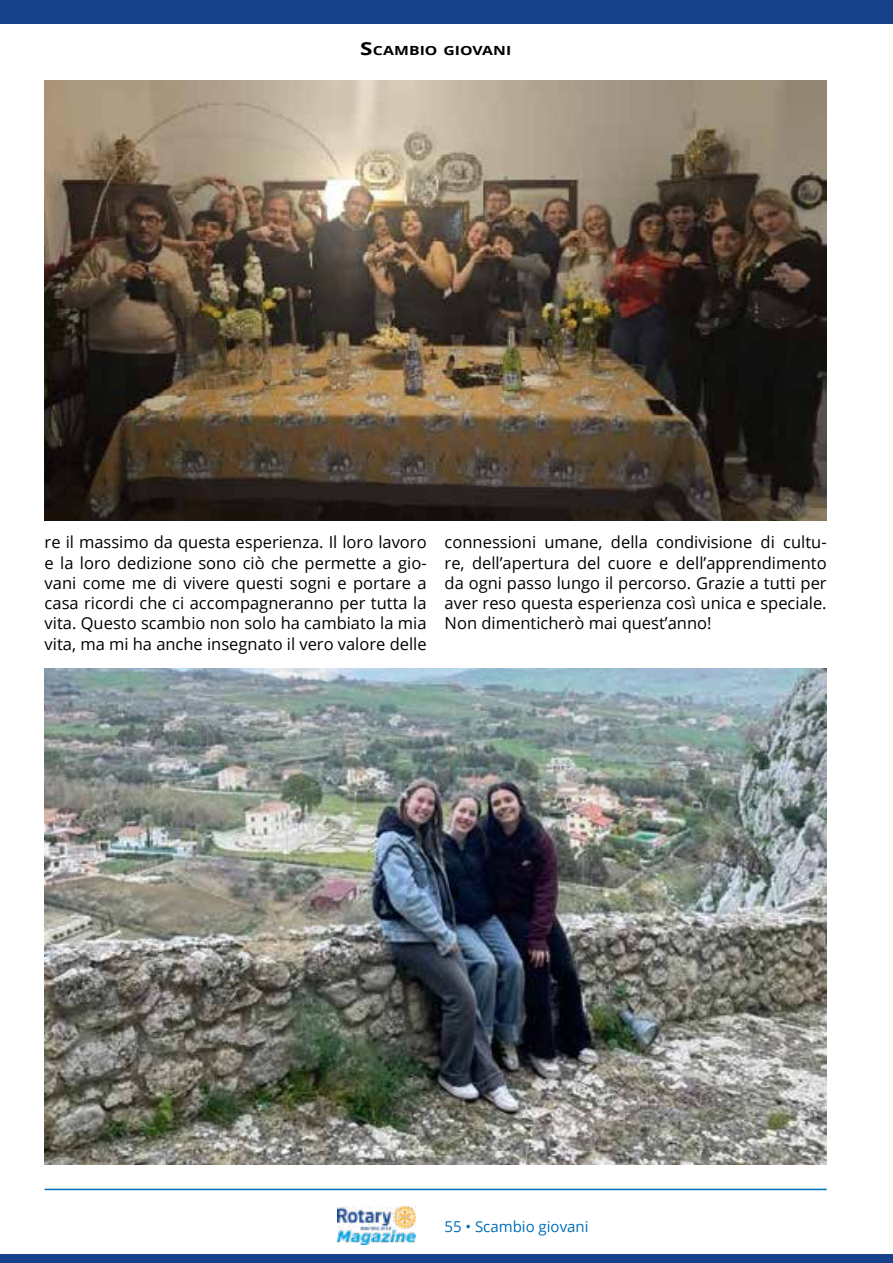
<style>
.page{position:relative;width:893px;height:1263px;background:#fff}
.page>*{position:absolute;margin:0;border:0;box-sizing:border-box;transform-origin:0 0}
.t1{font:16.5px/20.2px "Open Sans";color:#000;text-align:justify}
.t2{font:15px "Open Sans";color:#006db8}
.t3{font:700 12.6px "Open Sans";color:#000;scale:1.25 1}
.s1{font-size:18px}
</style>
<div class="page">
<img style="left:337px;top:1206px;width:79px;height:39px">
<hr style="left:45px;top:1189px;width:782px;height:1px;background:#006db8">
<div style="left:0;top:0;width:893px;height:23px;background:#17418a"></div>
<div style="left:0;top:1254px;width:893px;height:9px;background:#17418a"></div>
<img style="left:45px;top:80px;width:782px;height:441px">
<img style="left:45px;top:668px;width:782px;height:496px">
<p class="t3" style="left:360px;top:42px;width:122px"><span class="s1">S</span>CAMBIO GIOVANI</p>
<p class="t1" style="left:45px;top:532px;width:383px">re il massimo da questa esperienza. Il loro lavoro e la loro dedizione sono ciò che permette a gio&shy;vani come me di vivere questi sogni e portare a casa ricordi che ci accompagneranno per tutta la vita. Questo scambio non solo ha cambiato la mia vita, ma mi ha anche insegnato il vero valore delle</p>
<p class="t1" style="left:445px;top:532px;width:383px">connessioni umane, della condivisione di cultu&shy;re, dell’apertura del cuore e dell’apprendimento da ogni passo lungo il percorso. Grazie a tutti per aver reso questa esperienza così unica e speciale.<br>Non dimenticherò mai quest’anno!</p>
<p class="t2" style="left:444px;top:1216px;width:146px">55 • Scambio giovani</p>
</div>
